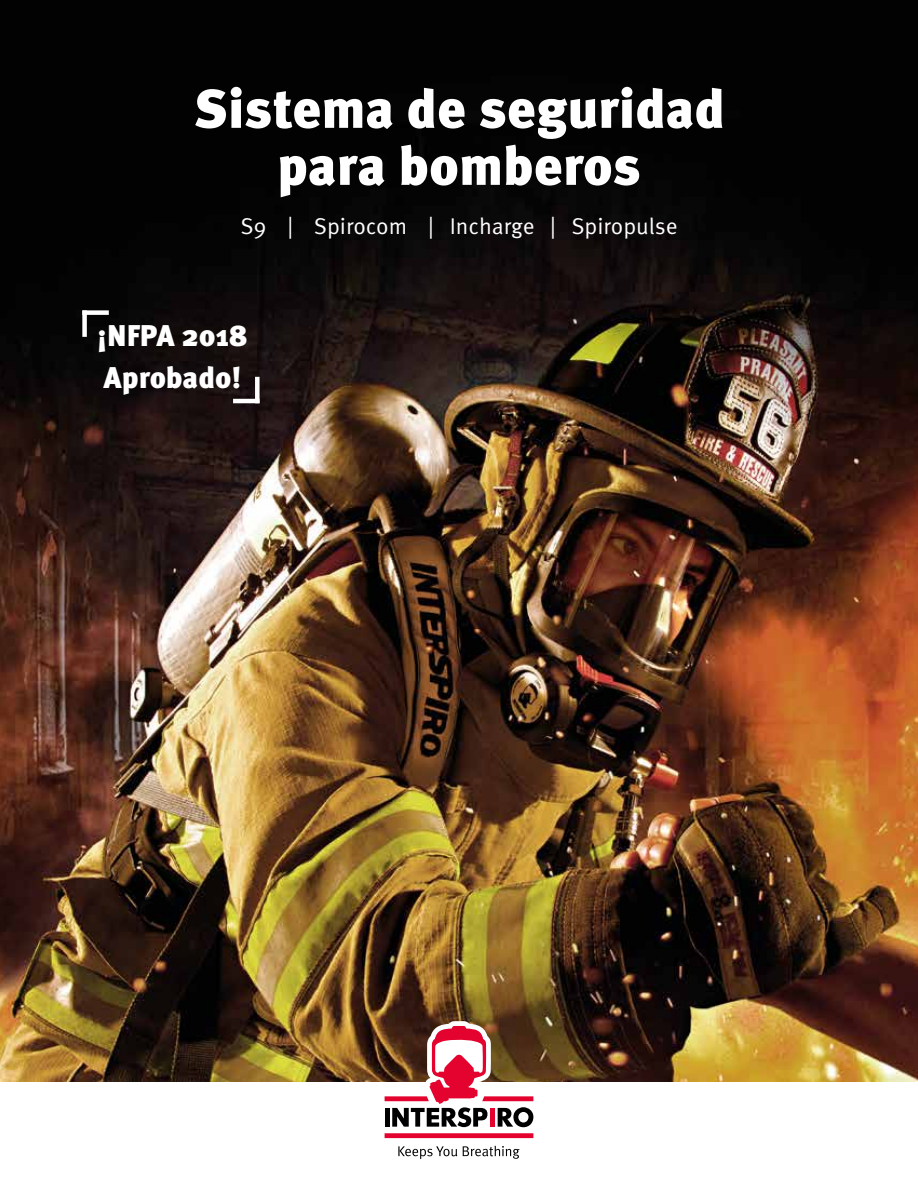
<style>
.page{position:relative;width:918px;height:1188px;background:#fff}
.page>*{position:absolute;margin:0;border:0;box-sizing:border-box;transform-origin:0 0}
.t1{font:900 54.75px/57px "Meta Pro";color:#fff;text-align:center}
.t2{font:900 30px/41.7px "Meta Pro";color:#fff}
.t3{font:22.8px "Meta Pro Norm";color:#fff}
</style>
<div class="page">
<img style="left:0;top:0;width:918px;height:1082px">
<svg style="left:398px;top:1146px;width:59px;height:13px"></svg>
<svg style="left:463px;top:1146px;width:57px;height:13px"></svg>
<svg style="left:385px;top:1021px;width:148px;height:117px"></svg>
<div style="left:82px;top:310px;width:27px;height:5px;background:#fff"></div>
<div style="left:82px;top:310px;width:5px;height:27px;background:#fff"></div>
<hr style="left:233px;top:399px;width:27px;height:4px;background:#fff">
<div style="left:255px;top:377px;width:5px;height:26px;background:#fff"></div>
<h1 class="t1" style="left:194px;top:78px;width:533px">Sistema de seguridad para bomberos</h1>
<p class="t3" style="left:240px;top:209px;width:439px">S9 | Spirocom | Incharge | Spiropulse</p>
<h2 class="t2" style="left:97px;top:313px;width:152px">¡NFPA 2018<br>Aprobado!</h2>
</div>
